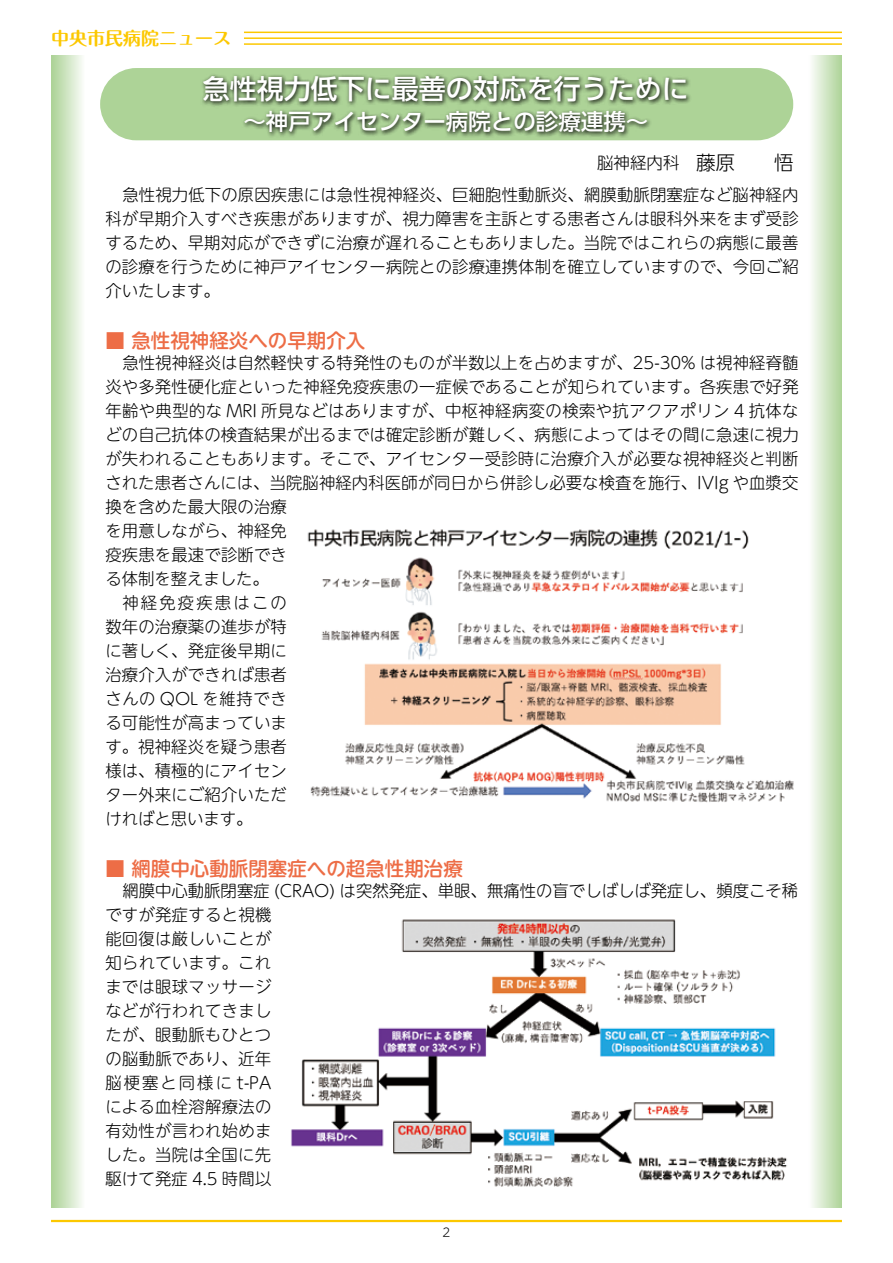
<style>
.page{position:relative;width:893px;height:1263px;background:#fff}
.page>*{position:absolute;margin:0;border:0;box-sizing:border-box;transform-origin:0 0}
.t1{font:500 27px "UD Shin Go Pro";color:#fff}
.t2{font:500 22.5px "UD Shin Go Pro";color:#fff}
.t3{font:500 19.5px "UD Shin M Go Pro";color:#ed6d46}
.t4{font:700 18px "Maru Fo Pro";color:#fcc800}
.t5{font:300 16.5px/24px "UD Shin M Go Pro";letter-spacing:.01em;color:#000;text-align:justify}
.t6{font:300 16.5px "UD Shin Go Pro";color:#000}
.t7{font:300 16.5px "UD Shin M Go Pro";letter-spacing:.04em;color:#000}
.t8{font:300 16.5px "UD Shin M Go Pro";letter-spacing:.135em;color:#000}
.t9{font:300 12px "UD Shin M Go Pro";color:#000}
.s1{font-size:19.5px}
.s2{font-weight:300}
</style>
<div class="page">
<svg style="left:51px;top:55px;width:31px;height:1153px;background:#cfe5c2"></svg>
<svg style="left:812px;top:55px;width:30px;height:1153px;background:#d2e6c6"></svg>
<div style="left:100px;top:68px;width:693px;height:72px;background:#add397;border-radius:36px"></div>
<svg style="left:202px;top:74px;width:488px;height:63px"></svg>
<img style="left:307px;top:529px;width:487px;height:274px">
<img style="left:291px;top:919px;width:496px;height:268px">
<hr style="left:51px;top:1220px;width:791px;height:2px;background:#fcc800">
<hr style="left:244px;top:32px;width:598px;height:1px;background:#fcc800">
<hr style="left:244px;top:37px;width:598px;height:2px;background:#fcc800">
<hr style="left:244px;top:43px;width:598px;height:2px;background:#fcc800">
<p class="t4" style="left:51px;top:24px;width:181px">中央市民病院ニュース</p>
<h1 class="t1" style="left:203px;top:67px;width:487px">急性視力低下に最善の対応を行うために</h1>
<h2 class="t2" style="left:243px;top:103px;width:406px">〜神戸アイセンター病院との診療連携〜</h2>
<p class="t6" style="left:597px;top:149px;width:198px">脳神経内科　<span class="s1">藤原　　悟</span></p>
<p class="t5" style="left:105px;top:182px;width:695px;text-indent:17px">急性視力低下の原因疾患には急性視神経炎、巨細胞性動脈炎、網膜動脈閉塞症など脳神経内科が早期介入すべき疾患がありますが、視力障害を主訴とする患者さんは眼科外来をまず受診するため、早期対応ができずに治療が遅れることもありました。当院ではこれらの病態に最善の診療を行うために神戸アイセンター病院との診療連携体制を確立していますので、今回ご紹介いたします。</p>
<p class="t3" style="left:105px;top:325px;width:261px"><span class="s2">■</span> 急性視神経炎への早期介入</p>
<p class="t5" style="left:122px;top:350px;width:678px">急性視神経炎は自然軽快する特発性のものが半数以上を占めますが、25-30% は視神経脊髄</p>
<p class="t5" style="left:105px;top:374px;width:695px">炎や多発性硬化症といった神経免疫疾患の一症候であることが知られています。各疾患で好発</p>
<p class="t5" style="left:105px;top:398px;width:695px">年齢や典型的な MRI 所見などはありますが、中枢神経病変の検索や抗アクアポリン 4 抗体な</p>
<p class="t5" style="left:105px;top:422px;width:695px">どの自己抗体の検査結果が出るまでは確定診断が難しく、病態によってはその間に急速に視力</p>
<p class="t5" style="left:105px;top:446px;width:695px">が失われることもあります。そこで、アイセンター受診時に治療介入が必要な視神経炎と判断</p>
<p class="t5" style="left:105px;top:470px;width:694px">された患者さんには、当院脳神経内科医師が同日から併診し必要な検査を施行、IVIg や血漿交</p>
<p class="t5" style="left:105px;top:494px;width:183px">換を含めた最大限の治療</p>
<p class="t5" style="left:105px;top:518px;width:183px">を用意しながら、神経免</p>
<p class="t5" style="left:105px;top:542px;width:183px">疫疾患を最速で診断でき</p>
<p class="t5" style="left:105px;top:566px;width:165px">る体制を整えました。</p>
<p class="t8" style="left:122px;top:590px;width:166px">神経免疫疾患はこの</p>
<p class="t5" style="left:105px;top:614px;width:183px">数年の治療薬の進歩が特</p>
<p class="t5" style="left:105px;top:638px;width:183px">に著しく、発症後早期に</p>
<p class="t5" style="left:105px;top:662px;width:183px">治療介入ができれば患者</p>
<p class="t7" style="left:105px;top:686px;width:183px">さんの QOL を維持でき</p>
<p class="t5" style="left:105px;top:710px;width:183px">る可能性が高まっていま</p>
<p class="t5" style="left:105px;top:734px;width:183px">す。視神経炎を疑う患者</p>
<p class="t5" style="left:105px;top:758px;width:183px">様は、積極的にアイセン</p>
<p class="t5" style="left:105px;top:782px;width:183px">ター外来にご紹介いただ</p>
<p class="t5" style="left:105px;top:806px;width:149px">ければと思います。</p>
<p class="t3" style="left:105px;top:853px;width:359px"><span class="s2">■</span> 網膜中心動脈閉塞症への超急性期治療</p>
<p class="t5" style="left:105px;top:878px;width:694px;text-align:left;text-indent:17px">網膜中心動脈閉塞症 (CRAO) は突然発症、単眼、無痛性の盲でしばしば発症し、頻度こそ稀ですが発症すると視機<br>能回復は厳しいことが<br>知られています。これ<br>までは眼球マッサージ<br>などが行われてきまし<br>たが、眼動脈もひとつ<br>の脳動脈であり、近年<br>脳梗塞と同様に t-PA<br>による血栓溶解療法の<br>有効性が言われ始めま<br>した。当院は全国に先<br>駆けて発症 4.5 時間以</p>
<p class="t9" style="left:442px;top:1223px;width:9px">2</p>
</div>
